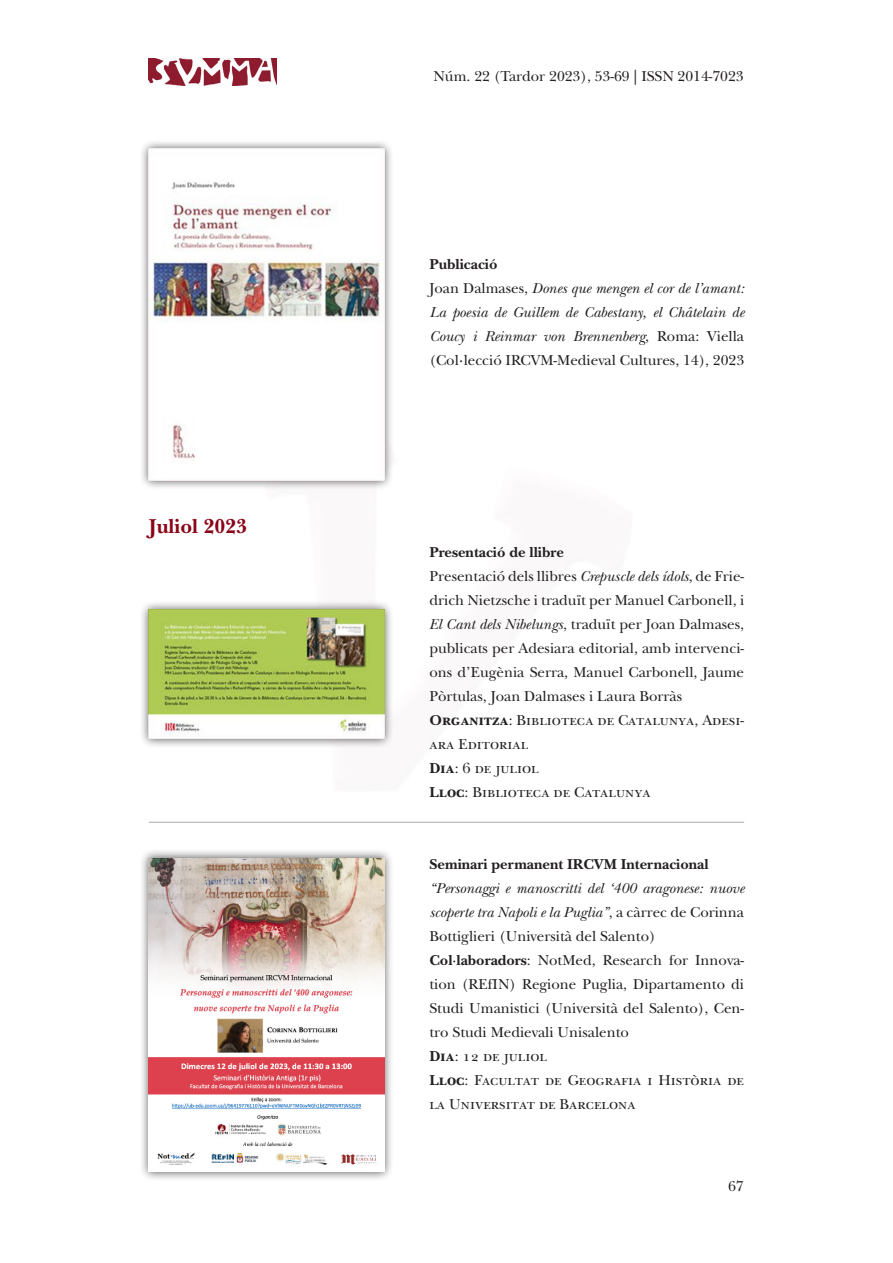
<style>
.page{position:relative;width:893px;height:1263px;background:#fff}
.page>*{position:absolute;margin:0;border:0;box-sizing:border-box;transform-origin:0 0}
.t1{font:700 21px "New Baskerville Std";color:#890417}
.t2{font:15px/24px "New Baskerville Std";color:#231f20}
.t3{font:italic 15px/24px "New Baskerville Std";color:#231f20}
.t4{font:700 15px "New Baskerville Std";color:#231f20}
.s1{font-weight:700;font-style:normal}
.s2{font-style:normal}
.s3{font-weight:700}
.s4{font-style:italic}
</style>
<div class="page">
<img style="left:149px;top:58px;width:127px;height:27px">
<div style="left:139px;top:139px;width:255px;height:351px;background:#231f20;opacity:.75"></div>
<img style="left:149px;top:149px;width:235px;height:331px">
<hr style="left:149px;top:822px;width:595px;height:1px;background:#a8a9ad">
<div style="left:139px;top:600px;width:255px;height:148px;background:#231f20;opacity:.75"></div>
<img style="left:149px;top:609px;width:235px;height:130px">
<div style="left:139px;top:849px;width:255px;height:332px;background:#231f20;opacity:.75"></div>
<img style="left:149px;top:858px;width:235px;height:314px">
<h1 class="t1" style="left:149px;top:514px;width:100px">Juliol 2023</h1>
<p class="t2" style="left:434px;top:64px;width:312px">Núm. 22 (Tardor 2023), 53-69 | ISSN 2014-7023</p>
<p class="t3" style="left:429px;top:252px;width:316px"><span class="s1">Publicació<br></span><span class="s2">Joan Dalmases,</span> Dones que mengen el cor de l’amant:<br>La poesia de Guillem de Cabestany, el Châtelain de Coucy i Reinmar von Brennenberg<span class="s2">, Roma: Viella (Col·lecció IRCVM-Medieval Cultures, 14), 2023</span></p>
<p class="t2" style="left:429px;top:540px;width:316px"><span class="s3">Presentació de llibre<br></span>Presentació dels llibres <span class="s4">Crepuscle dels ídols</span>, de Frie&shy;drich Nietzsche i traduït per Manuel Carbonell, i <span class="s4">El Cant dels Nibelungs</span>, traduït per Joan Dalmases, publicats per Adesiara editorial, amb intervenci&shy;ons d’Eugènia Serra, Manuel Carbonell, Jaume Pòrtulas, Joan Dalmases i Laura Borràs <span class="s3">Organitza</span>: Biblioteca de Catalunya, Adesi&shy;ara Editorial<br><span class="s3">Dia</span>: 6 de juliol<br><span class="s3">Lloc</span>: Biblioteca de Catalunya</p>
<p class="t4" style="left:429px;top:855px;width:281px">Seminari permanent IRCVM Internacional</p>
<p class="t2" style="left:429px;top:876px;width:316px"><span class="s4">“Personaggi e manoscritti del ‘400 aragonese: nuove scoperte tra Napoli e la Puglia”</span>, a càrrec de Corinna Bottiglieri (Università del Salento)<br><span class="s3">Col·laboradors</span>: NotMed, Research for Innova&shy;tion (REfIN) Regione Puglia, Dipartamento di Studi Umanistici (Università del Salento), Cen&shy;tro Studi Medievali Unisalento<br><span class="s3">Dia</span>: 12 de juliol<br><span class="s3">Lloc</span>: Facultat de Geografia i Història de la Universitat de Barcelona</p>
<p class="t2" style="left:728px;top:1174px;width:17px">67</p>
</div>
